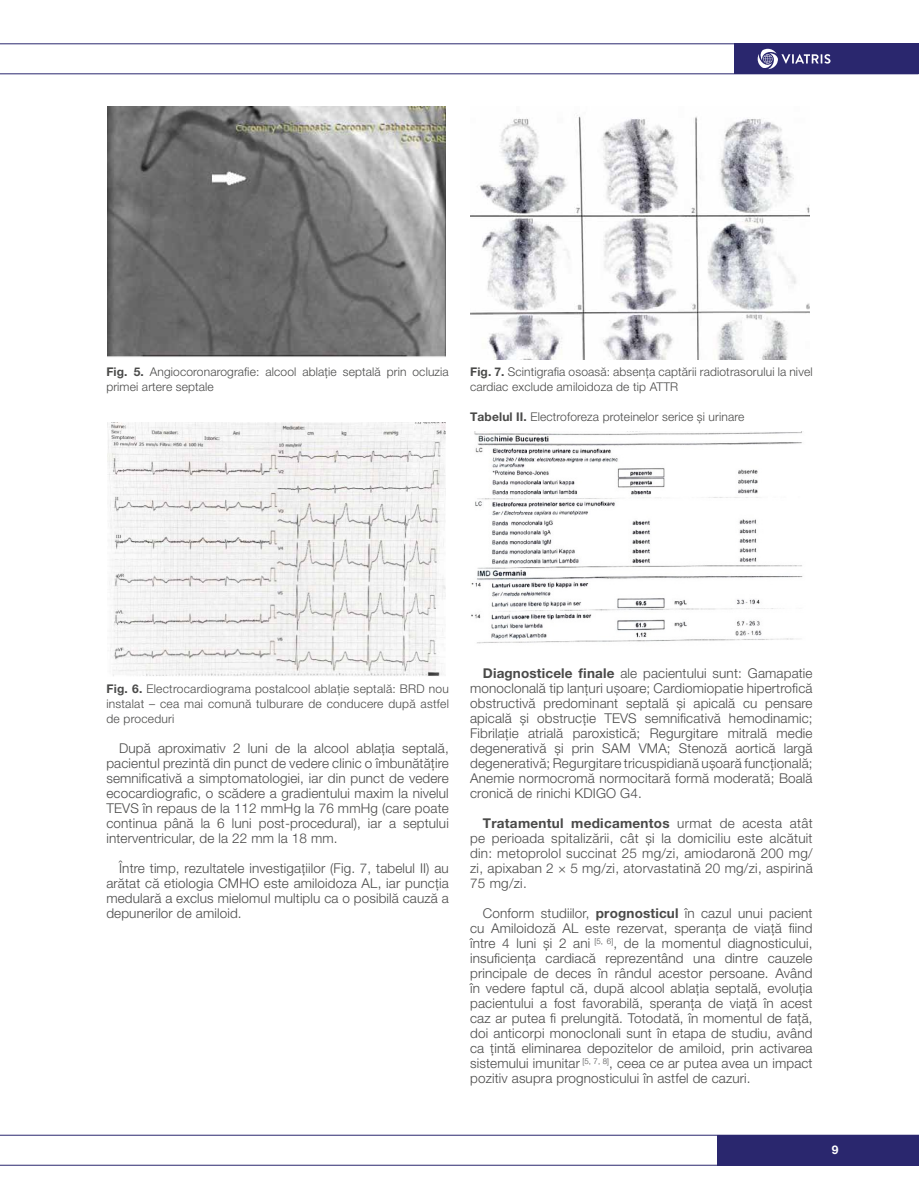
<style>
.page{position:relative;width:919px;height:1191px;background:#fff}
.page>*{position:absolute;margin:0;border:0;box-sizing:border-box;transform-origin:0 0}
.t1{font:300 13.5px/15px "Helvetica Neue LT Pro";letter-spacing:.01em;color:#4a4a49;text-align:justify}
.t2{font:300 12px/15px "Helvetica Neue LT Pro";letter-spacing:.01em;color:#4a4a49}
.t3{font:700 12px "Helvetica Neue LT Pro";color:#fff}
.s1{font-weight:700}
</style>
<div class="page">
<hr style="left:0;top:43px;width:918px;height:1px;background:#2a276e">
<hr style="left:0;top:73px;width:918px;height:1px;background:#2a276e">
<div style="left:734px;top:44px;width:184px;height:30px;background:#2a276e"></div>
<hr style="left:0;top:1134px;width:918px;height:1px;background:#2a276e">
<hr style="left:0;top:1164px;width:918px;height:1px;background:#2a276e">
<div style="left:717px;top:1135px;width:201px;height:30px;background:#2a276e"></div>
<svg style="left:757px;top:49px;width:73px;height:20px"></svg>
<img style="left:107px;top:106px;width:339px;height:251px">
<img style="left:107px;top:423px;width:339px;height:253px">
<img style="left:471px;top:115px;width:338px;height:245px">
<img style="left:471px;top:432px;width:332px;height:212px">
<p class="t2" style="left:106px;top:364px;width:344px"><span class="s1">Fig. 5.</span> Angiocoronarografie: alcool ablație septală prin ocluzia primei artere septale</p>
<p class="t2" style="left:470px;top:364px;width:344px"><span class="s1">Fig. 7.</span> Scintigrafia osoasă: absența captării radiotrasorului la nivel cardiac exclude amiloidoza de tip ATTR</p>
<p class="t2" style="left:470px;top:409px;width:276px"><span class="s1">Tabelul II.</span> Electroforeza proteinelor serice și urinare</p>
<p class="t2" style="left:106px;top:681px;width:344px;text-align:justify"><span class="s1">Fig. 6.</span> Electrocardiograma postalcool ablație septală: BRD nou instalat – cea mai comună tulburare de conducere după astfel de proceduri</p>
<p class="t1" style="left:106px;top:740px;width:344px;text-indent:13px">După aproximativ 2 luni de la alcool ablația septală, pacientul prezintă din punct de vedere clinic o îmbunătățire semnificativă a simptomatologiei, iar din punct de vedere ecocardiografic, o scădere a gradientului maxim la nivelul TEVS în repaus de la 112 mmHg la 76 mmHg (care poate continua până la 6 luni post-procedural), iar a septului interventricular, de la 22 mm la 18 mm.</p>
<p class="t1" style="left:106px;top:860px;width:344px;text-indent:13px">Între timp, rezultatele investigațiilor (Fig. 7, tabelul II) au arătat că etiologia CMHO este amiloidoza AL, iar puncția medulară a exclus mielomul multiplu ca o posibilă cauză a depunerilor de amiloid.</p>
<p class="t1" style="left:470px;top:665px;width:344px;text-indent:13px"><span class="s1">Diagnosticele finale</span> ale pacientului sunt: Gamapatie monoclonală tip lanțuri ușoare; Cardiomiopatie hipertrofică obstructivă predominant septală și apicală cu pensare apicală și obstrucție TEVS semnificativă hemodinamic; Fibrilație atrială paroxistică; Regurgitare mitrală medie degenerativă și prin SAM VMA; Stenoză aortică largă degenerativă; Regurgitare tricuspidiană ușoară funcțională; Anemie normocromă normocitară formă moderată; Boală cronică de rinichi KDIGO G4.</p>
<p class="t1" style="left:470px;top:815px;width:344px;text-indent:13px"><span class="s1">Tratamentul medicamentos</span> urmat de acesta atât pe perioada spitalizării, cât și la domiciliu este alcătuit din: metoprolol succinat 25 mg/zi, amiodaronă 200 mg/ zi, apixaban 2 × 5 mg/zi, atorvastatină 20 mg/zi, aspirină 75 mg/zi.</p>
<p class="t1" style="left:470px;top:905px;width:344px;text-indent:13px">Conform studiilor, <span class="s1">prognosticul</span> în cazul unui pacient cu Amiloidoză AL este rezervat, speranța de viață fiind între 4 luni și 2 ani <sup>[5,</sup> <sup>6]</sup>, de la momentul diagnosticului, insuficiența cardiacă reprezentând una dintre cauzele principale de deces în rândul acestor persoane. Având în vedere faptul că, după alcool ablația septală, evoluția pacientului a fost favorabilă, speranța de viaţă în acest caz ar putea fi prelungită. Totodată, în momentul de față, doi anticorpi monoclonali sunt în etapa de studiu, având ca țintă eliminarea depozitelor de amiloid, prin activarea sistemului imunitar <sup>[5,</sup> <sup>7,</sup> <sup>8]</sup>, ceea ce ar putea avea un impact pozitiv asupra prognosticului în astfel de cazuri.</p>
<p class="t3" style="left:831px;top:1142px;width:8px">9</p>
</div>
